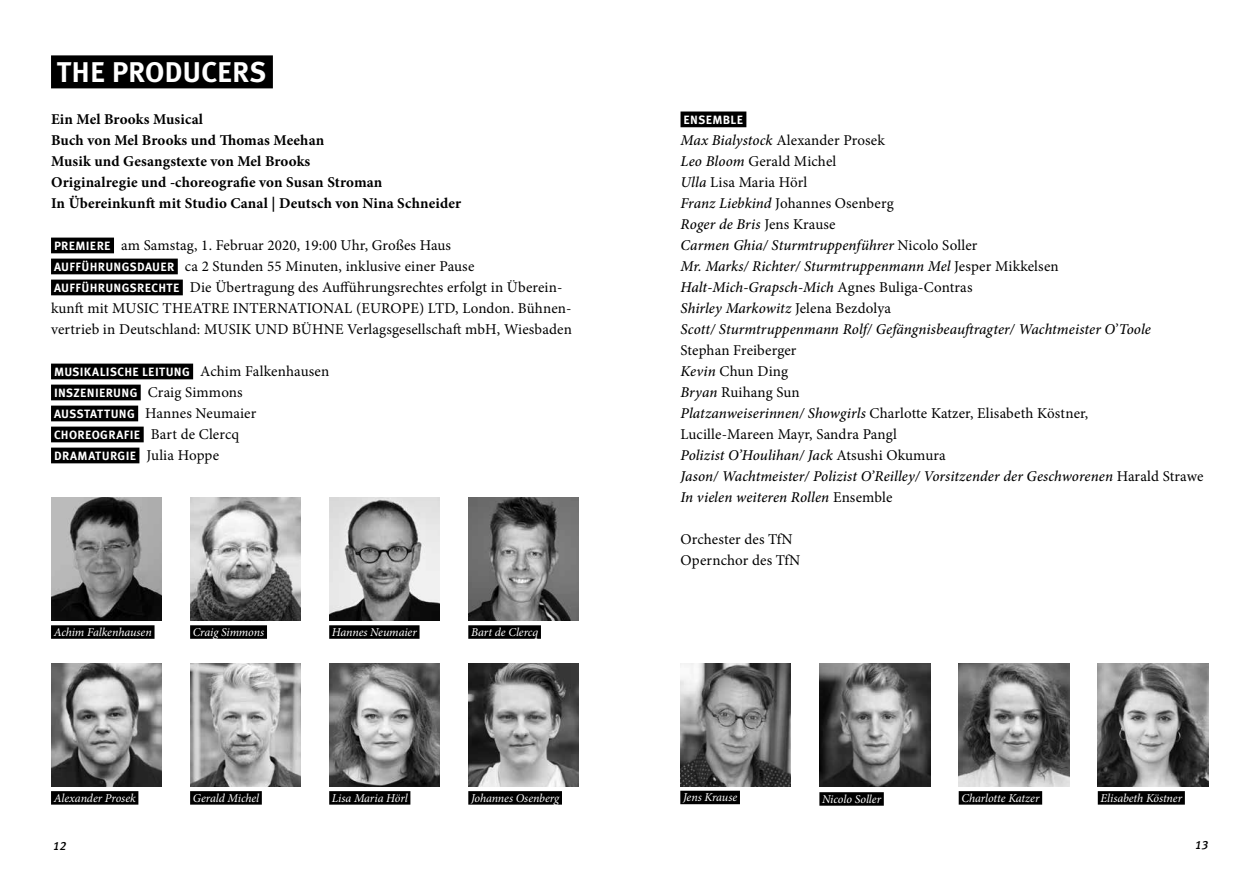
<style>
.page{position:relative;width:1259px;height:893px;background:#fff}
.page>*{position:absolute;margin:0;border:0;box-sizing:border-box;transform-origin:0 0}
.t1{font:700 28.5px "Meta Plus";color:#fff}
.t2{font:italic 500 15px/21px "Minion Pro";letter-spacing:.005em;color:#000}
.t3{font:15px/21px "Minion Pro";letter-spacing:.01em;color:#000}
.t4{font:700 15px/21px "Minion Pro";letter-spacing:.01em;color:#000}
.t5{font:italic 12px "Minion Pro";letter-spacing:-.005em;color:#fff}
.t6{font:12px/21px "Meta Plus Bold Caps";letter-spacing:.025em;color:#fff}
.t7{font:700 12px "Meta Plus";letter-spacing:.025em;color:#fff}
.t8{font:italic 12px "Meta Medium LF";color:#000}
.s1{font-family:"Meta Plus Bold Caps";font-size:12px;color:#fff}
.s2{font-family:"Minion Pro";font-size:15px;color:#000}
.s3{font-weight:400;font-style:normal}
</style>
<div class="page">
<div style="left:51px;top:625px;width:103px;height:14px;background:#000"></div>
<img style="left:51px;top:497px;width:111px;height:124px">
<div style="left:51px;top:55px;width:222px;height:33px;background:#000"></div>
<div style="left:51px;top:238px;width:63px;height:15px;background:#000"></div>
<div style="left:51px;top:259px;width:127px;height:15px;background:#000"></div>
<div style="left:51px;top:280px;width:132px;height:15px;background:#000"></div>
<div style="left:51px;top:364px;width:142px;height:15px;background:#000"></div>
<div style="left:51px;top:385px;width:90px;height:15px;background:#000"></div>
<div style="left:51px;top:406px;width:87px;height:15px;background:#000"></div>
<div style="left:51px;top:427px;width:93px;height:15px;background:#000"></div>
<div style="left:51px;top:448px;width:88px;height:15px;background:#000"></div>
<div style="left:680px;top:112px;width:66px;height:15px;background:#000"></div>
<div style="left:190px;top:791px;width:72px;height:14px;background:#000"></div>
<img style="left:190px;top:663px;width:111px;height:124px">
<div style="left:468px;top:625px;width:73px;height:14px;background:#000"></div>
<img style="left:468px;top:497px;width:111px;height:124px">
<div style="left:329px;top:791px;width:81px;height:14px;background:#000"></div>
<img style="left:329px;top:663px;width:111px;height:124px">
<div style="left:468px;top:791px;width:94px;height:14px;background:#000"></div>
<img style="left:468px;top:663px;width:111px;height:124px">
<img style="left:819px;top:663px;width:111px;height:124px">
<div style="left:819px;top:792px;width:65px;height:14px;background:#000"></div>
<div style="left:190px;top:625px;width:77px;height:14px;background:#000"></div>
<img style="left:190px;top:497px;width:111px;height:124px">
<div style="left:329px;top:625px;width:90px;height:14px;background:#000"></div>
<img style="left:329px;top:497px;width:111px;height:124px">
<div style="left:51px;top:791px;width:87px;height:14px;background:#000"></div>
<img style="left:51px;top:663px;width:111px;height:124px">
<div style="left:680px;top:791px;width:60px;height:13px;background:#000"></div>
<img style="left:680px;top:663px;width:111px;height:124px">
<div style="left:958px;top:791px;width:84px;height:14px;background:#000"></div>
<img style="left:958px;top:663px;width:111px;height:124px">
<div style="left:1097px;top:791px;width:87px;height:14px;background:#000"></div>
<img style="left:1097px;top:663px;width:111px;height:124px">
<h1 class="t1" style="left:57px;top:55px;width:211px">THE PRODUCERS</h1>
<p class="t4" style="left:51px;top:108px;width:411px">Ein Mel Brooks Musical<br>Buch von Mel Brooks und Thomas Meehan<br>Musik und Gesangstexte von Mel Brooks<br>Originalregie und -choreografie von Susan Stroman<br>In Übereinkunft mit Studio Canal | Deutsch von Nina Schneider</p>
<p class="t3" style="left:51px;top:234px;width:522px"><span class="s1">PREMIERE</span> am Samstag, 1. Februar 2020, 19:00 Uhr, Großes Haus <span class="s1">AUFFÜHRUNGSDAUER</span> ca 2 Stunden 55 Minuten, inklusive einer Pause <span class="s1">AUFFÜHRUNGSRECHTE</span> Die Übertragung des Aufführungsrechtes erfolgt in Überein&shy;kunft mit MUSIC THEATRE INTERNATIONAL (EUROPE) LTD, London. Bühnen&shy;vertrieb in Deutschland: MUSIK UND BÜHNE Verlagsgesellschaft mbH, Wiesbaden</p>
<p class="t6" style="left:54px;top:361px;width:277px">MUSIKALISCHE LEITUNG <span class="s2">Achim Falkenhausen<br></span>INSZENIERUNG <span class="s2">Craig Simmons</span></p>
<p class="t3" style="left:54px;top:402px;width:204px"><span class="s1">AUSSTATTUNG</span> Hannes Neumaier</p>
<p class="t6" style="left:54px;top:424px;width:187px">CHOREOGRAFIE <span class="s2">Bart de Clercq<br></span>DRAMATURGIE <span class="s2">Julia Hoppe</span></p>
<p class="t5" style="left:54px;top:624px;width:99px">Achim Falkenhausen</p>
<p class="t5" style="left:193px;top:624px;width:73px">Craig Simmons</p>
<p class="t5" style="left:332px;top:624px;width:86px">Hannes Neumaier</p>
<p class="t5" style="left:471px;top:624px;width:69px">Bart de Clercq</p>
<p class="t7" style="left:683px;top:112px;width:61px">ENSEMBLE</p>
<p class="t2" style="left:680px;top:129px;width:524px">Max Bialystock <span class="s3">Alexander Prosek<br></span>Leo Bloom <span class="s3">Gerald Michel<br></span>Ulla <span class="s3">Lisa Maria Hörl<br></span>Franz Liebkind <span class="s3">Johannes Osenberg<br></span>Roger de Bris <span class="s3">Jens Krause<br></span>Carmen Ghia/ Sturmtruppenführer <span class="s3">Nicolo Soller<br></span>Mr. Marks/ Richter/ Sturmtruppenmann Mel <span class="s3">Jesper Mikkelsen </span>Halt-Mich-Grapsch-Mich <span class="s3">Agnes Buliga-Contras<br></span>Shirley Markowitz <span class="s3">Jelena Bezdolya<br></span>Scott/ Sturmtruppenmann Rolf/ Gefängnisbeauftragter/ Wachtmeister O<span class="s3">’</span>Toole <span class="s3">Stephan Freiberger<br></span>Kevin <span class="s3">Chun Ding<br></span>Bryan <span class="s3">Ruihang Sun<br></span>Platzanweiserinnen/ Showgirls <span class="s3">Charlotte Katzer, Elisabeth Köstner,<br>Lucille-Mareen Mayr, Sandra Pangl<br></span>Polizist O’Houlihan/ Jack <span class="s3">Atsushi Okumura<br></span>Jason/ Wachtmeister/ Polizist O’Reilley/ Vorsitzender der Geschworenen <span class="s3">Harald Strawe </span>In vielen weiteren Rollen <span class="s3">Ensemble</span></p>
<p class="t3" style="left:680px;top:528px;width:121px">Orchester des TfN<br>Opernchor des TfN</p>
<p class="t5" style="left:54px;top:790px;width:83px">Alexander Prosek</p>
<p class="t5" style="left:683px;top:789px;width:56px">Jens Krause</p>
<p class="t5" style="left:961px;top:790px;width:79px">Charlotte Katzer</p>
<p class="t5" style="left:1100px;top:790px;width:83px">Elisabeth Köstner</p>
<p class="t5" style="left:193px;top:790px;width:68px">Gerald Michel</p>
<p class="t5" style="left:332px;top:790px;width:77px">Lisa Maria Hörl</p>
<p class="t5" style="left:471px;top:790px;width:90px">Johannes Osenberg</p>
<p class="t5" style="left:822px;top:791px;width:60px">Nicolo Soller</p>
<p class="t8" style="left:52px;top:838px;width:17px">12</p>
<p class="t8" style="left:1194px;top:838px;width:17px">13</p>
</div>
